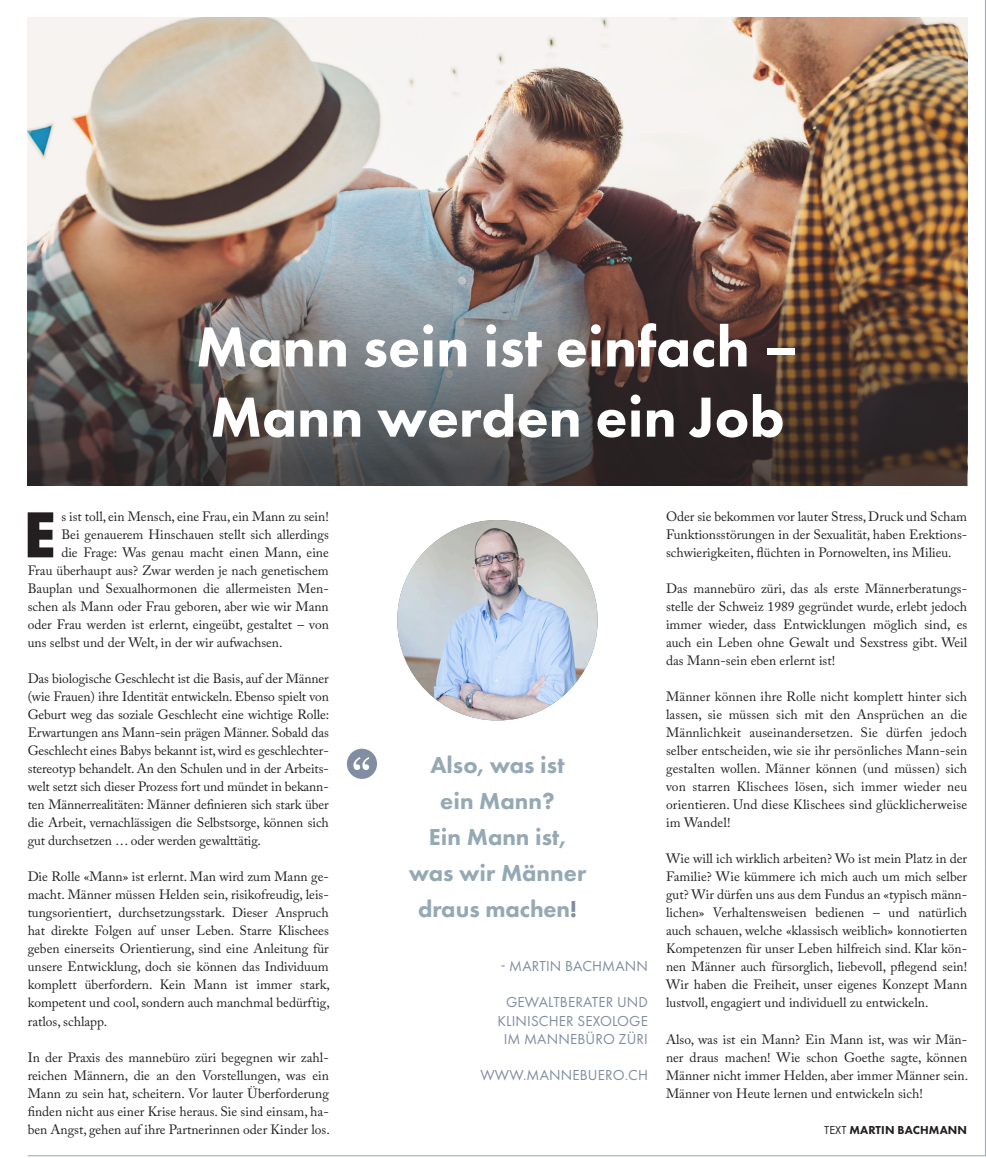
<style>
.page{position:relative;width:986px;height:1158px;background:#fff}
.page>*{position:absolute;margin:0;border:0;box-sizing:border-box;transform-origin:0 0}
.Main_First_Paragraph{font:700 67.5px "Futura PT";color:#231f20}
.Titles{font:800 58.5px/70.2px "Futura PT";color:#fff}
.t1{font:800 24px/36px "Futura PT";color:#95a9b4;text-align:center}
.Quote_Credit{font:15px/18px "Futura PT";letter-spacing:.01em;color:#818da0;text-align:center}
.Main_Article{font:13.5px/18px "Adobe Caslon Pro";color:#231f20;text-align:justify}
.Main_First_Paragraph-2{font:13.5px "Adobe Caslon Pro";color:#231f20}
.t2{font:800 12px "Futura PT";letter-spacing:.01em;color:#231f20}
.s1{color:#818da0}
.s2{font-weight:400}
</style>
<div class="page">
<hr style="left:28px;top:1155px;width:958px;height:1px;background:#95a9b4">
<hr style="left:985px;top:0;width:1px;height:1156px;background:#95a9b4">
<img style="left:397px;top:520px;width:201px;height:200px;border-radius:100px">
<svg style="left:347px;top:749px;width:30px;height:30px"></svg>
<img style="left:28px;top:18px;width:939px;height:199px">
<img style="left:28px;top:217px;width:939px;height:268px">
<p class="Titles" style="left:196px;top:311px;width:604px">Mann sein ist einfach –<br>Mann werden ein Job</p>
<p class="Main_First_Paragraph" style="left:23px;top:491px;width:34px">E</p>
<p class="Main_First_Paragraph-2" style="left:61px;top:509px;width:269px">s ist toll, ein Mensch, eine Frau, ein Mann zu sein!</p>
<p class="Main_First_Paragraph-2" style="left:61px;top:527px;width:269px">Bei genauerem Hinschauen stellt sich allerdings</p>
<p class="Main_First_Paragraph-2" style="left:61px;top:545px;width:269px">die Frage: Was genau macht einen Mann, eine</p>
<p class="Main_First_Paragraph-2" style="left:28px;top:563px;width:303px">Frau überhaupt aus? Zwar werden je nach genetischem</p>
<p class="Main_First_Paragraph-2" style="left:28px;top:581px;width:303px">Bauplan und Sexualhormonen die allermeisten Men-</p>
<p class="Main_First_Paragraph-2" style="left:28px;top:599px;width:303px">schen als Mann oder Frau geboren, aber wie wir Mann</p>
<p class="Main_First_Paragraph-2" style="left:28px;top:617px;width:303px">oder Frau werden ist erlernt, eingeübt, gestaltet – von</p>
<p class="Main_First_Paragraph-2" style="left:28px;top:635px;width:256px">uns selbst und der Welt, in der wir aufwachsen.</p>
<p class="Main_Article" style="left:28px;top:670px;width:303px">Das biologische Geschlecht ist die Basis, auf der Männer (wie Frauen) ihre Identität entwickeln. Ebenso spielt von Geburt weg das soziale Geschlecht eine wichtige Rolle:<br>Erwartungen ans Mann-sein prägen Männer. Sobald das Geschlecht eines Babys bekannt ist, wird es geschlechter&shy;stereotyp behandelt. An den Schulen und in der Arbeits&shy;welt setzt sich dieser Prozess fort und mündet in bekann&shy;ten Männerrealitäten: Männer definieren sich stark über die Arbeit, vernachlässigen die Selbstsorge, können sich gut durchsetzen … oder werden gewalttätig.</p>
<p class="Main_Article" style="left:28px;top:868px;width:304px">Die Rolle «Mann» ist erlernt. Man wird zum Mann ge&shy;macht. Männer müssen Helden sein, risikofreudig, leis&shy;tungsorientiert, durchsetzungsstark. Dieser Anspruch hat direkte Folgen auf unser Leben. Starre Klischees geben einerseits Orientierung, sind eine Anleitung für unsere Entwicklung, doch sie können das Individuum komplett überfordern. Kein Mann ist immer stark, kompetent und cool, sondern auch manchmal bedürftig, ratlos, schlapp.</p>
<p class="Main_Article" style="left:28px;top:1048px;width:304px">In der Praxis des mannebüro züri begegnen wir zahl&shy;reichen Männern, die an den Vorstellungen, was ein Mann zu sein hat, scheitern. Vor lauter Überforderung finden nicht aus einer Krise heraus. Sie sind einsam, ha&shy;ben Angst, gehen auf ihre Partnerinnen oder Kinder los.</p>
<p class="t1" style="left:409px;top:747px;width:179px">Also, was ist<br>ein Mann?<br>Ein Mann ist, was wir Männer draus machen<span class="s1">!</span></p>
<p class="Quote_Credit" style="left:501px;top:957px;width:149px">- MARTIN BACHMANN</p>
<p class="Quote_Credit" style="left:497px;top:993px;width:152px">GEWALTBERATER UND<br>KLINISCHER SEXOLOGE<br>IM MANNEBÜRO ZÜRI</p>
<p class="Quote_Credit" style="left:480px;top:1065px;width:169px">WWW.MANNEBUERO.CH</p>
<p class="Main_Article" style="left:666px;top:508px;width:303px">Oder sie bekommen vor lauter Stress, Druck und Scham Funktionsstörungen in der Sexualität, haben Erektions&shy;schwierigkeiten, flüchten in Pornowelten, ins Milieu.</p>
<p class="Main_Article" style="left:666px;top:580px;width:303px">Das mannebüro züri, das als erste Männerberatungs&shy;stelle der Schweiz 1989 gegründet wurde, erlebt jedoch immer wieder, dass Entwicklungen möglich sind, es auch ein Leben ohne Gewalt und Sexstress gibt. Weil das Mann-sein eben erlernt ist!</p>
<p class="Main_Article" style="left:666px;top:688px;width:303px">Männer können ihre Rolle nicht komplett hinter sich lassen, sie müssen sich mit den Ansprüchen an die Männlichkeit auseinandersetzen. Sie dürfen jedoch selber entscheiden, wie sie ihr persönliches Mann-sein gestalten wollen. Männer können (und müssen) sich von starren Klischees lösen, sich immer wieder neu orientieren. Und diese Klischees sind glücklicherweise im Wandel!</p>
<p class="Main_Article" style="left:666px;top:850px;width:303px">Wie will ich wirklich arbeiten? Wo ist mein Platz in der Familie? Wie kümmere ich mich auch um mich selber gut? Wir dürfen uns aus dem Fundus an «typisch männ&shy;lichen» Verhaltensweisen bedienen – und natürlich auch schauen, welche «klassisch weiblich» konnotierten Kompetenzen für unser Leben hilfreich sind. Klar kön&shy;nen Männer auch fürsorglich, liebevoll, pflegend sein!<br>Wir haben die Freiheit, unser eigenes Konzept Mann lustvoll, engagiert und individuell zu entwickeln.</p>
<p class="Main_Article" style="left:666px;top:1030px;width:304px">Also, was ist ein Mann? Ein Mann ist, was wir Män&shy;ner draus machen! Wie schon Goethe sagte, können Männer nicht immer Helden, aber immer Männer sein.<br>Männer von Heute lernen und entwickeln sich!</p>
<p class="t2" style="left:824px;top:1122px;width:144px"><span class="s2">TEXT</span> MARTIN BACHMANN</p>
</div>
